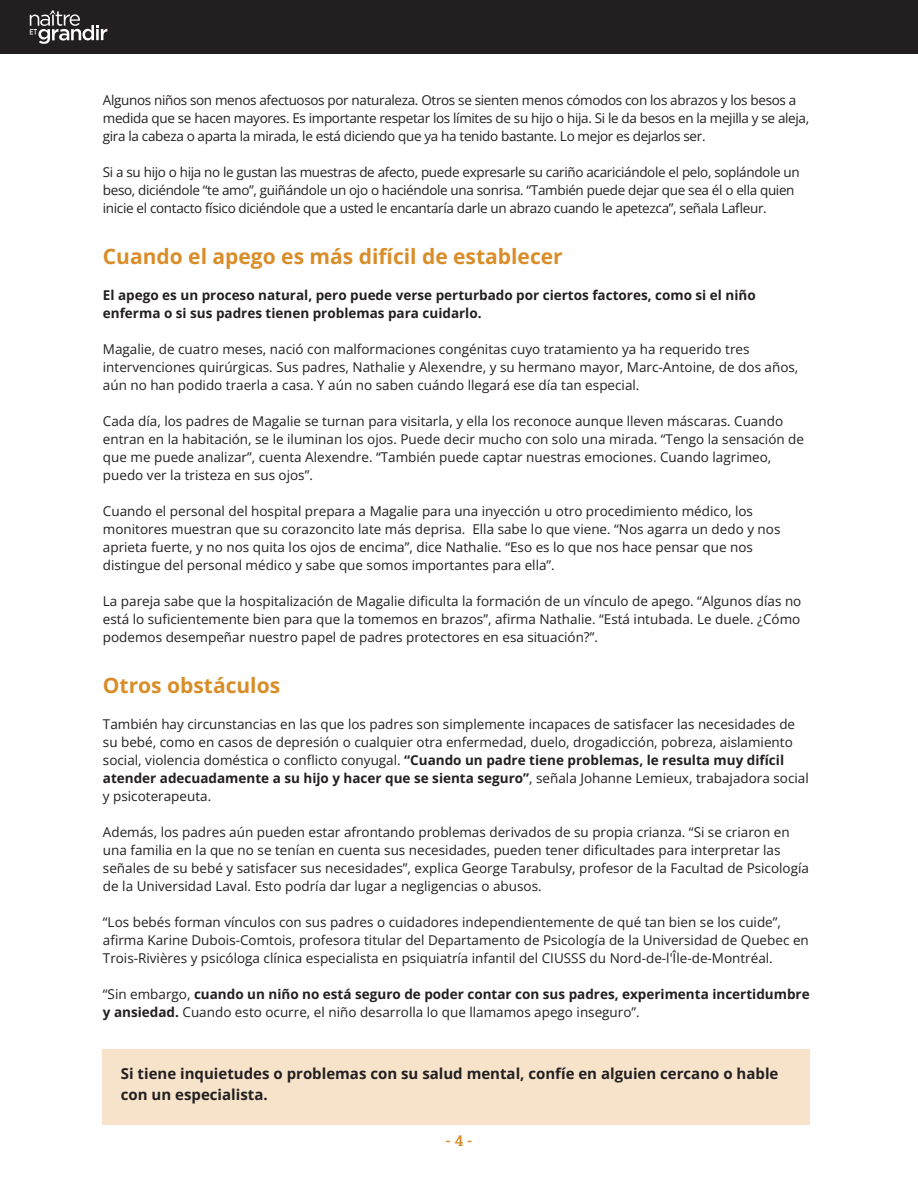
<style>
.page{position:relative;width:918px;height:1188px;background:#fff}
.page>*{position:absolute;margin:0;border:0;box-sizing:border-box;transform-origin:0 0}
.t1{font:700 21px "Open Sans";color:#d98d28}
.t2{font:700 15px/21px "Open Sans";color:#231f20}
.t3{font:500 15px "Roboto Slab";color:#d98d28}
.t4{font:13.5px/18px "Open Sans";color:#231f20}
.t5{font:13.5px/18px "Open Sans";letter-spacing:-.025em;color:#231f20}
.t6{font:700 13.5px/18px "Open Sans";color:#231f20}
.s1{font-weight:700}
.s2{font-weight:400}
</style>
<div class="page">
<div style="left:0;top:0;width:918px;height:54px;background:#231f20"></div>
<svg style="left:30px;top:10px;width:77px;height:34px"></svg>
<div style="left:103px;top:1049px;width:707px;height:76px;background:#f6e3ca"></div>
<p class="t5" style="left:103px;top:90px;width:708px">Algunos niños son menos afectuosos por naturaleza. Otros se sienten menos cómodos con los abrazos y los besos a medida que se hacen mayores. Es importante respetar los límites de su hijo o hija. Si le da besos en la mejilla y se aleja, gira la cabeza o aparta la mirada, le está diciendo que ya ha tenido bastante. Lo mejor es dejarlos ser.</p>
<p class="t5" style="left:103px;top:162px;width:698px">Si a su hijo o hija no le gustan las muestras de afecto, puede expresarle su cariño acariciándole el pelo, soplándole un beso, diciéndole “te amo”, guiñándole un ojo o haciéndole una sonrisa. “También puede dejar que sea él o ella quien inicie el contacto físico diciéndole que a usted le encantaría darle un abrazo cuando le apetezca”, señala Lafleur.</p>
<h1 class="t1" style="left:103px;top:242px;width:461px">Cuando el apego es más difícil de establecer</h1>
<p class="t6" style="left:103px;top:285px;width:654px">El apego es un proceso natural, pero puede verse perturbado por ciertos factores, como si el niño enferma o si sus padres tienen problemas para cuidarlo.</p>
<p class="t4" style="left:103px;top:339px;width:697px">Magalie, de cuatro meses, nació con malformaciones congénitas cuyo tratamiento ya ha requerido tres intervenciones quirúrgicas. Sus padres, Nathalie y Alexendre, y su hermano mayor, Marc-Antoine, de dos años, aún no han podido traerla a casa. Y aún no saben cuándo llegará ese día tan especial.</p>
<p class="t4" style="left:103px;top:411px;width:703px">Cada día, los padres de Magalie se turnan para visitarla, y ella los reconoce aunque lleven máscaras. Cuando entran en la habitación, se le iluminan los ojos. Puede decir mucho con solo una mirada. “Tengo la sensación de que me puede analizar”, cuenta Alexendre. “También puede captar nuestras emociones. Cuando lagrimeo, puedo ver la tristeza en sus ojos”.</p>
<p class="t4" style="left:103px;top:501px;width:679px">Cuando el personal del hospital prepara a Magalie para una inyección u otro procedimiento médico, los monitores muestran que su corazoncito late más deprisa. Ella sabe lo que viene. “Nos agarra un dedo y nos aprieta fuerte, y no nos quita los ojos de encima”, dice Nathalie. “Eso es lo que nos hace pensar que nos distingue del personal médico y sabe que somos importantes para ella”.</p>
<p class="t4" style="left:103px;top:591px;width:700px;text-align:justify">La pareja sabe que la hospitalización de Magalie dificulta la formación de un vínculo de apego. “Algunos días no está lo suficientemente bien para que la tomemos en brazos”, afirma Nathalie. “Está intubada. Le duele. ¿Cómo podemos desempeñar nuestro papel de padres protectores en esa situación?”.</p>
<h1 class="t1" style="left:103px;top:671px;width:179px">Otros obstáculos</h1>
<p class="t4" style="left:103px;top:714px;width:707px">También hay circunstancias en las que los padres son simplemente incapaces de satisfacer las necesidades de su bebé, como en casos de depresión o cualquier otra enfermedad, duelo, drogadicción, pobreza, aislamiento social, violencia doméstica o conflicto conyugal. <span class="s1">“Cuando un padre tiene problemas, le resulta muy difícil atender adecuadamente a su hijo y hacer que se sienta seguro”</span>, señala Johanne Lemieux, trabajadora social y psicoterapeuta.</p>
<p class="t4" style="left:103px;top:822px;width:708px">Además, los padres aún pueden estar afrontando problemas derivados de su propia crianza. “Si se criaron en una familia en la que no se tenían en cuenta sus necesidades, pueden tener dificultades para interpretar las señales de su bebé y satisfacer sus necesidades”, explica George Tarabulsy, profesor de la Facultad de Psicología de la Universidad Laval. Esto podría dar lugar a negligencias o abusos.</p>
<p class="t4" style="left:103px;top:912px;width:708px">“Los bebés forman vínculos con sus padres o cuidadores independientemente de qué tan bien se los cuide”, afirma Karine Dubois-Comtois, profesora titular del Departamento de Psicología de la Universidad de Quebec en<br>Trois-Rivières y psicóloga clínica especialista en psiquiatría infantil del CIUSSS du Nord-de-l'Île-de-Montréal.</p>
<p class="t6" style="left:103px;top:984px;width:708px"><span class="s2">“Sin embargo,</span> cuando un niño no está seguro de poder contar con sus padres, experimenta incertidumbre y ansiedad. <span class="s2">Cuando esto ocurre, el niño desarrolla lo que llamamos apego inseguro”.</span></p>
<p class="t2" style="left:121px;top:1062px;width:659px">Si tiene inquietudes o problemas con su salud mental, confíe en alguien cercano o hable con un especialista.</p>
<p class="t3" style="left:445px;top:1130px;width:29px">- 4 -</p>
</div>
